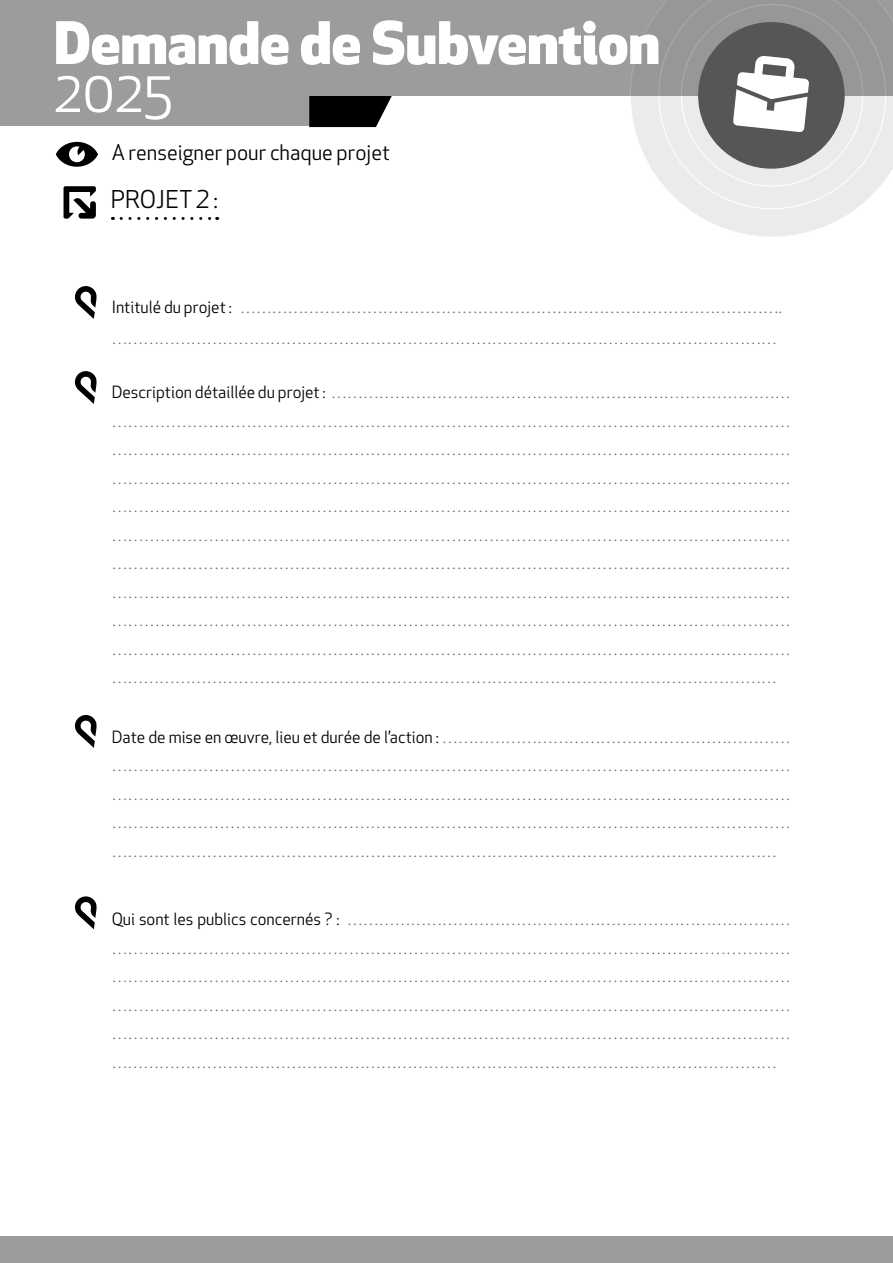
<style>
.page{position:relative;width:893px;height:1263px;background:#fff}
.page>*{position:absolute;margin:0;border:0;box-sizing:border-box;transform-origin:0 0}
.t1{font:800 57.15px "Apex New";color:#fff}
.t2{font:57.15px "Apex New";color:#fff}
.t3{font:55.5px "Breezi Icon Set";color:#000}
.t4{font:52.35px "Breezi Icon Set";color:#000}
.t5{font:24px "Apex New";color:#000}
.t6{font:21px "Apex New";color:#000}
.t7{font:16.5px/28.5px "Apex New";color:#6e6e6e;text-align:justify}
.s1{color:#000}
</style>
<div class="page">
<div style="left:0;top:59px;width:335px;height:67px;background:#9c9c9d"></div>
<svg style="left:309px;top:95px;width:84px;height:32px;background:#202020"></svg>
<div style="left:0;top:1236px;width:893px;height:27px;background:#9c9c9d"></div>
<div style="left:0;top:0;width:893px;height:95px;background:#9c9c9d"></div>
<svg style="left:629px;top:0;width:264px;height:237px"></svg>
<div style="left:698px;top:22px;width:147px;height:147px;background:#565655;border-radius:50%"></div>
<svg style="left:121px;top:217px;width:97px;height:3px"></svg>
<h1 class="t1" style="left:54px;top:3px;width:607px">Demande de Subvention</h1>
<h1 class="t2" style="left:54px;top:55px;width:119px">2025</h1>
<h2 class="t3" style="left:54px;top:131px;width:47px">V</h2>
<p class="t6" style="left:112px;top:139px;width:280px">A renseigner pour chaque projet</p>
<h3 class="t4" style="left:102px;top:183px;width:39px;rotate:90deg">o</h3>
<h3 class="t5" style="left:111px;top:185px;width:109px">PROJET 2 :</h3>
<p class="t7" style="left:112px;top:292px;width:672px;line-height:31px"><span class="s1">Intitulé du projet :</span> …………………………………………………………………………………………. ………………………………………………………………………………………………………………</p>
<p class="t7" style="left:112px;top:378px;width:680px"><span class="s1">Description détaillée du projet :</span> …………………………………………………………………………… ……………………………………………………………………………………………………………… ……………………………………………………………………………………………………………… ……………………………………………………………………………………………………………… ……………………………………………………………………………………………………………… ……………………………………………………………………………………………………………… ……………………………………………………………………………………………………………… ……………………………………………………………………………………………………………… ……………………………………………………………………………………………………………… ……………………………………………………………………………………………………………… ………………………………………………………………………………………………………………</p>
<p class="t7" style="left:112px;top:723px;width:680px"><span class="s1">Date de mise en œuvre, lieu et durée de l’action :</span> ………………………………………………………… ……………………………………………………………………………………………………………… ……………………………………………………………………………………………………………… ……………………………………………………………………………………………………………… ………………………………………………………………………………………………………………</p>
<p class="t7" style="left:112px;top:905px;width:680px"><span class="s1">Qui sont les publics concernés ? :</span> ………………………………………………………………………… ……………………………………………………………………………………………………………… ……………………………………………………………………………………………………………… ……………………………………………………………………………………………………………… ……………………………………………………………………………………………………………… ………………………………………………………………………………………………………………</p>
</div>
